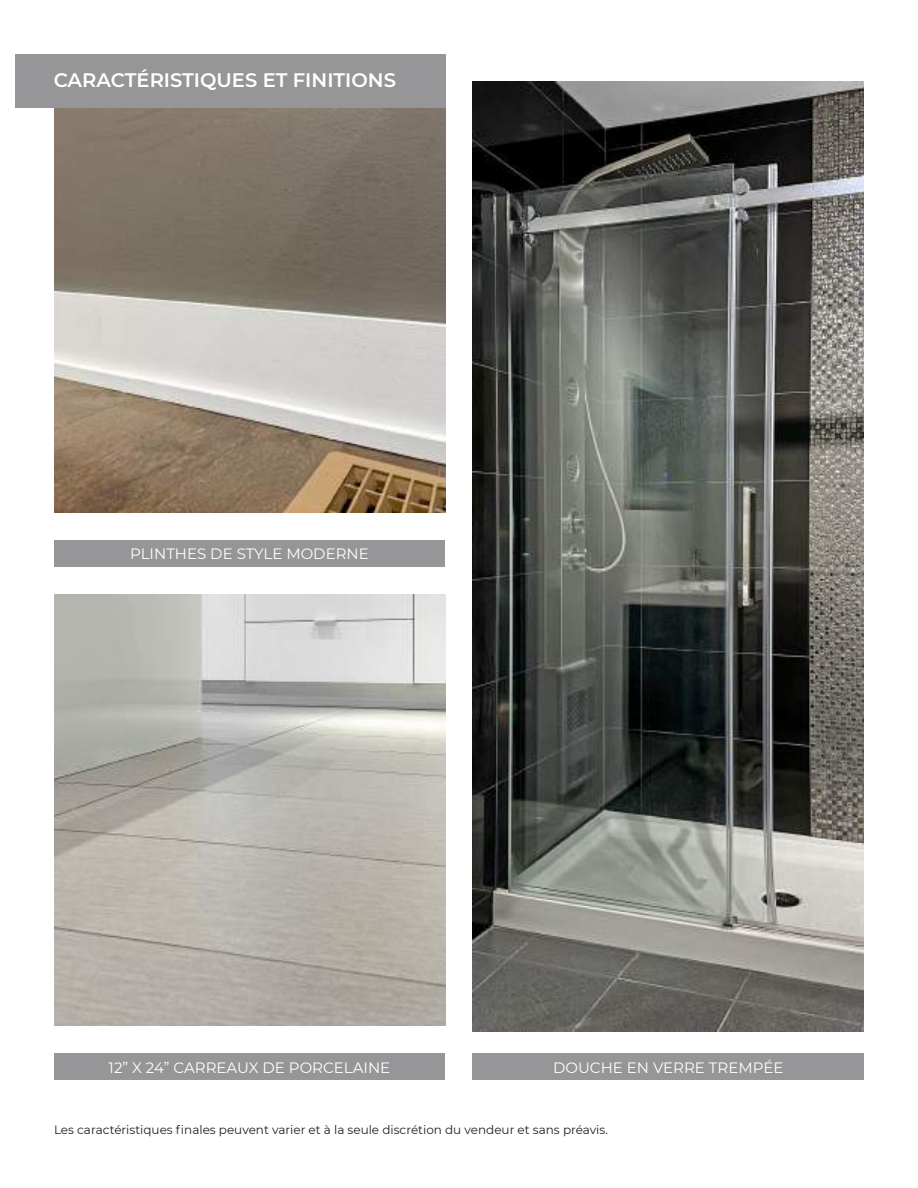
<style>
.page{position:relative;width:918px;height:1188px;background:#fff}
.page>*{position:absolute;margin:0;border:0;box-sizing:border-box;transform-origin:0 0}
.t1{font:600 19.5px "Montserrat";color:#fff}
.t2{font:15px "Montserrat";color:#fff}
.t3{font:12px "Montserrat";color:#241f1f}
</style>
<div class="page">
<img style="left:54px;top:108px;width:392px;height:405px">
<img style="left:54px;top:594px;width:392px;height:432px">
<img style="left:472px;top:81px;width:392px;height:950px">
<div style="left:15px;top:54px;width:431px;height:54px;background:#969698"></div>
<div style="left:472px;top:1053px;width:392px;height:27px;background:#969698"></div>
<div style="left:54px;top:540px;width:391px;height:27px;background:#969698"></div>
<div style="left:54px;top:1053px;width:391px;height:27px;background:#969698"></div>
<h1 class="t1" style="left:54px;top:67px;width:344px">CARACTÉRISTIQUES ET FINITIONS</h1>
<p class="t2" style="left:130px;top:543px;width:240px">PLINTHES DE STYLE MODERNE</p>
<p class="t2" style="left:109px;top:1057px;width:283px">12” X 24” CARREAUX DE PORCELAINE</p>
<p class="t2" style="left:553px;top:1057px;width:232px">DOUCHE EN VERRE TREMPÉE</p>
<p class="t3" style="left:54px;top:1121px;width:555px">Les caractéristiques finales peuvent varier et à la seule discrétion du vendeur et sans préavis.</p>
</div>
